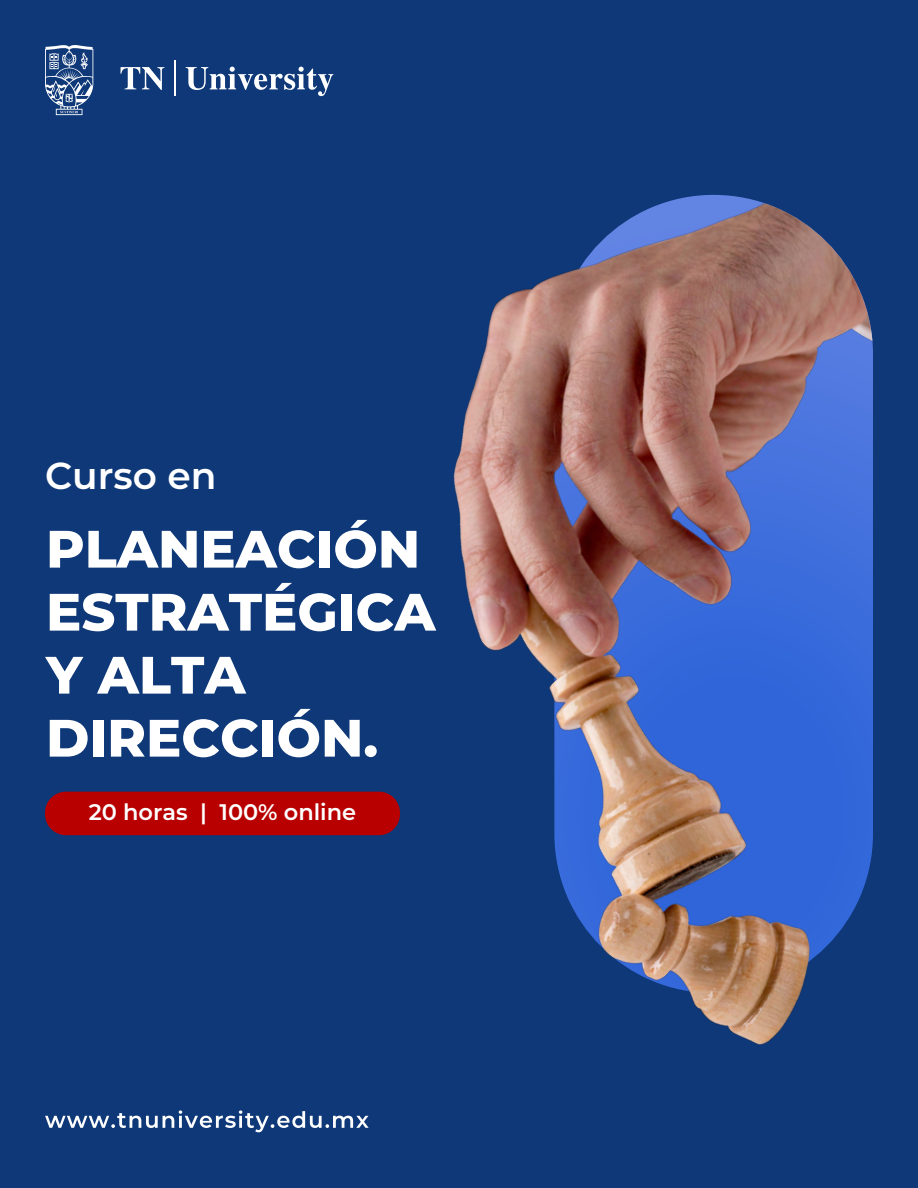
<style>
.page{position:relative;width:918px;height:1188px;background:#0e3877}
.page>*{position:absolute;margin:0;border:0;box-sizing:border-box;transform-origin:0 0}
.t1{font:800 52.5px/63px "Montserrat";color:#fff}
.t2{font:600 37.5px "Montserrat";color:#fff}
.t3{font:600 22.5px "Montserrat";color:#fff}
</style>
<div class="page">
<div style="left:45px;top:792px;width:355px;height:43px;background:#b80000;border-radius:21px"></div>
<img style="left:453px;top:195px;width:420px;height:850px">
<svg style="left:45px;top:1110px;width:324px;height:22px"></svg>
<svg style="left:45px;top:45px;width:48px;height:70px"></svg>
<svg style="left:120px;top:67px;width:44px;height:23px"></svg>
<svg style="left:186px;top:67px;width:147px;height:29px"></svg>
<hr style="left:174px;top:60px;width:1px;height:35px;background:#fff">
<p class="t2" style="left:45px;top:449px;width:173px">Curso en</p>
<p class="t1" style="left:46px;top:515px;width:391px">PLANEACIÓN<br>ESTRATÉGICA<br>Y ALTA<br>DIRECCIÓN.</p>
<p class="t3" style="left:89px;top:796px;width:269px">20 horas | 100% online</p>
</div>
